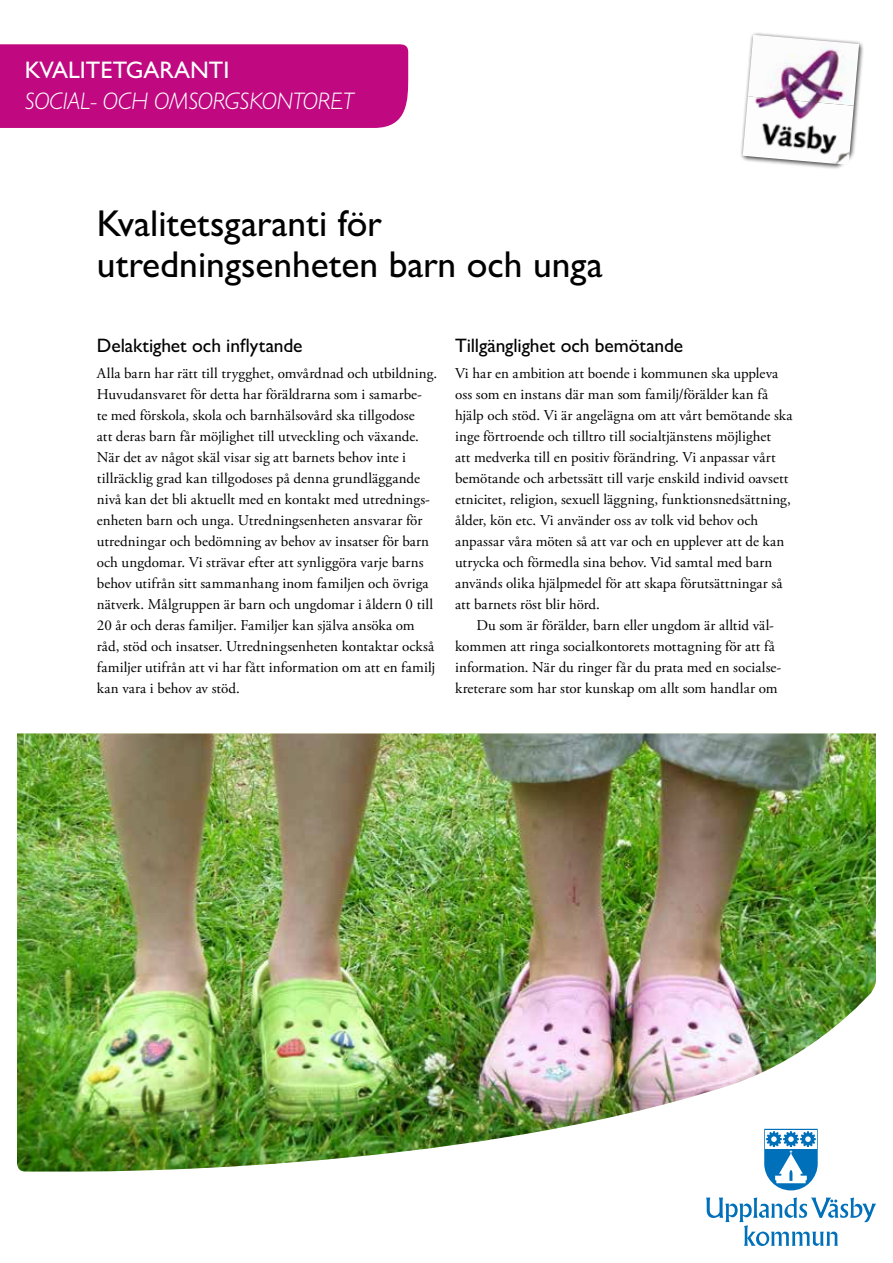
<style>
.page{position:relative;width:893px;height:1263px;background:#fff}
.page>*{position:absolute;margin:0;border:0;box-sizing:border-box;transform-origin:0 0}
.t1{font:500 37.5px/40.5px "Gill Sans MT Pro";color:#000}
.t2{font:italic 300 24px "Gill Sans MT Pro";color:#fff}
.t3{font:500 24px "Gill Sans MT Pro";color:#fff}
.t4{font:500 19.5px "Gill Sans MT Pro";letter-spacing:-.005em;color:#000}
.t5{font:15px/21px "Adobe Garamond Pro";letter-spacing:.005em;color:#000}
</style>
<div class="page">
<div style="left:0;top:44px;width:408px;height:84px;background:#c00880"></div>
<img style="left:17px;top:733px;width:859px;height:439px">
<div style="left:740px;top:32px;width:125px;height:138px;background:#000;opacity:.75"></div>
<img style="left:748px;top:35px;width:111px;height:71px">
<img style="left:743px;top:96px;width:111px;height:69px">
<svg style="left:764px;top:1129px;width:54px;height:61px"></svg>
<svg style="left:706px;top:1197px;width:170px;height:49px"></svg>
<h2 class="t3" style="left:25px;top:55px;width:206px">KVALITETGARANTI</h2>
<h2 class="t2" style="left:25px;top:87px;width:331px">SOCIAL- OCH OMSORGSKONTORET</h2>
<h1 class="t1" style="left:97px;top:203px;width:508px">Kvalitetsgaranti för utredningsenheten barn och unga</h1>
<h3 class="t4" style="left:97px;top:334px;width:207px">Delaktighet och inflytande</h3>
<p class="t5" style="left:97px;top:363px;width:342px">Alla barn har rätt till trygghet, omvårdnad och utbildning.<br>Huvudansvaret för detta har föräldrarna som i samarbe-<br>te med förskola, skola och barnhälsovård ska tillgodose<br>att deras barn får möjlighet till utveckling och växande.<br>När det av något skäl visar sig att barnets behov inte i tillräcklig grad kan tillgodoses på denna grundläggande nivå kan det bli aktuellt med en kontakt med utrednings&shy;enheten barn och unga. Utredningsenheten ansvarar för utredningar och bedömning av behov av insatser för barn och ungdomar. Vi strävar efter att synliggöra varje barns behov utifrån sitt sammanhang inom familjen och övriga nätverk. Målgruppen är barn och ungdomar i åldern 0 till 20 år och deras familjer. Familjer kan själva ansöka om råd, stöd och insatser. Utredningsenheten kontaktar också familjer utifrån att vi har fått information om att en familj kan vara i behov av stöd.</p>
<h3 class="t4" style="left:455px;top:334px;width:230px">Tillgänglighet och bemötande</h3>
<p class="t5" style="left:455px;top:363px;width:339px">Vi har en ambition att boende i kommunen ska uppleva oss som en instans där man som familj/förälder kan få hjälp och stöd. Vi är angelägna om att vårt bemötande ska inge förtroende och tilltro till socialtjänstens möjlighet<br>att medverka till en positiv förändring. Vi anpassar vårt bemötande och arbetssätt till varje enskild individ oavsett etnicitet, religion, sexuell läggning, funktionsnedsättning, ålder, kön etc. Vi använder oss av tolk vid behov och anpassar våra möten så att var och en upplever att de kan utrycka och förmedla sina behov. Vid samtal med barn används olika hjälpmedel för att skapa förutsättningar så att barnets röst blir hörd.</p>
<p class="t5" style="left:455px;top:615px;width:328px;text-indent:21px">Du som är förälder, barn eller ungdom är alltid väl&shy;kommen att ringa socialkontorets mottagning för att få information. När du ringer får du prata med en socialse&shy;kreterare som har stor kunskap om allt som handlar om</p>
</div>
